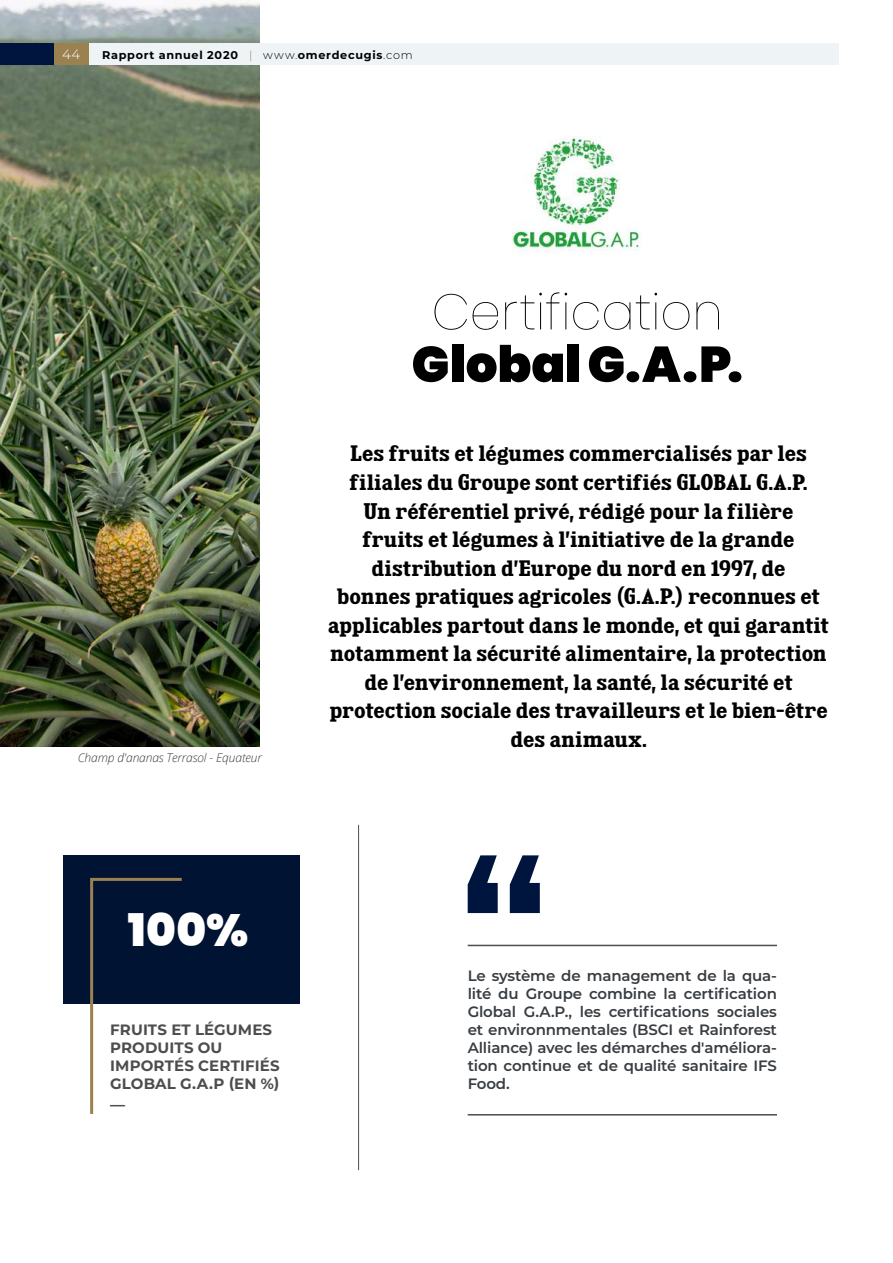
<style>
.page{position:relative;width:893px;height:1263px;background:#fff}
.page>*{position:absolute;margin:0;border:0;box-sizing:border-box;transform-origin:0 0}
.t1{font:100 50.1px "Poppins";letter-spacing:-.01em;color:#000}
.t2{font:900 50.1px "Poppins";letter-spacing:-.005em;color:#000}
.t3{font:900 45px "Poppins";color:#fff}
.t4{font:700 19.5px/28.5px "Kingsbridge Rg";color:#000;text-align:center}
.t5{font:600 15px/18px "Montserrat";letter-spacing:-.01em;color:#383d42;text-align:justify}
.t6{font:700 15px/18px "Montserrat";letter-spacing:.01em;color:#4d4d4f}
.t7{font:300 13.5px "Montserrat";color:#fff}
.t8{font:italic 300 12px "Open Sans";letter-spacing:-.01em;color:#383d42}
.t9{font:700 11.25px "Montserrat";letter-spacing:.065em;color:#000}
.s1{font-weight:300;color:#9b8150}
.s2{font-weight:300}
</style>
<div class="page">
<img style="left:0;top:0;width:260px;height:746px">
<img style="left:513px;top:137px;width:129px;height:116px">
<hr style="left:358px;top:825px;width:1px;height:345px;background:#4d4d4f">
<div style="left:64px;top:855px;width:236px;height:149px;background:#001333"></div>
<svg style="left:90px;top:877px;width:92px;height:237px"></svg>
<hr style="left:468px;top:945px;width:309px;height:1px;background:#4d4d4f">
<hr style="left:468px;top:1114px;width:309px;height:1px;background:#4d4d4f">
<svg style="left:468px;top:855px;width:72px;height:58px"></svg>
<div style="left:75px;top:43px;width:764px;height:22px;background:#eef3f6"></div>
<div style="left:0;top:43px;width:54px;height:22px;background:#00153d"></div>
<div style="left:54px;top:43px;width:34px;height:22px;background:#9b8150"></div>
<p class="t7" style="left:62px;top:45px;width:20px">44</p>
<p class="t9" style="left:102px;top:47px;width:312px">Rapport annuel 2020 <span class="s1">|</span> <span class="s2">www.</span>omerdecugis<span class="s2">.com</span></p>
<h1 class="t1" style="left:431px;top:283px;width:293px">Certification</h1>
<h1 class="t2" style="left:411px;top:335px;width:333px">Global G.A.P.</h1>
<p class="t8" style="left:78px;top:749px;width:185px">Champ d'ananas Terrasol - Equateur</p>
<p class="t4" style="left:328px;top:439px;width:502px">Les fruits et légumes commercialisés par les filiales du Groupe sont certifiés GLOBAL G.A.P.<br>Un référentiel privé, rédigé pour la filière<br>fruits et légumes à l’initiative de la grande distribution d’Europe du nord en 1997, de<br>bonnes pratiques agricoles (G.A.P.) reconnues et applicables partout dans le monde, et qui garantit notamment la sécurité alimentaire, la protection de l’environnement, la santé, la sécurité et protection sociale des travailleurs et le bien-être des animaux.</p>
<h2 class="t3" style="left:128px;top:904px;width:122px">100%</h2>
<p class="t6" style="left:110px;top:1019px;width:171px">FRUITS ET LÉGUMES<br>PRODUITS OU<br>IMPORTÉS CERTIFIÉS<br>GLOBAL G.A.P (EN %)</p>
<p class="t6" style="left:110px;top:1096px;width:16px">—</p>
<p class="t5" style="left:468px;top:966px;width:311px">Le système de management de la qua&shy;lité du Groupe combine la certification Global G.A.P., les certifications sociales et environnmentales (BSCI et Rainforest Alliance) avec les démarches d'améliora&shy;tion continue et de qualité sanitaire IFS Food.</p>
</div>
